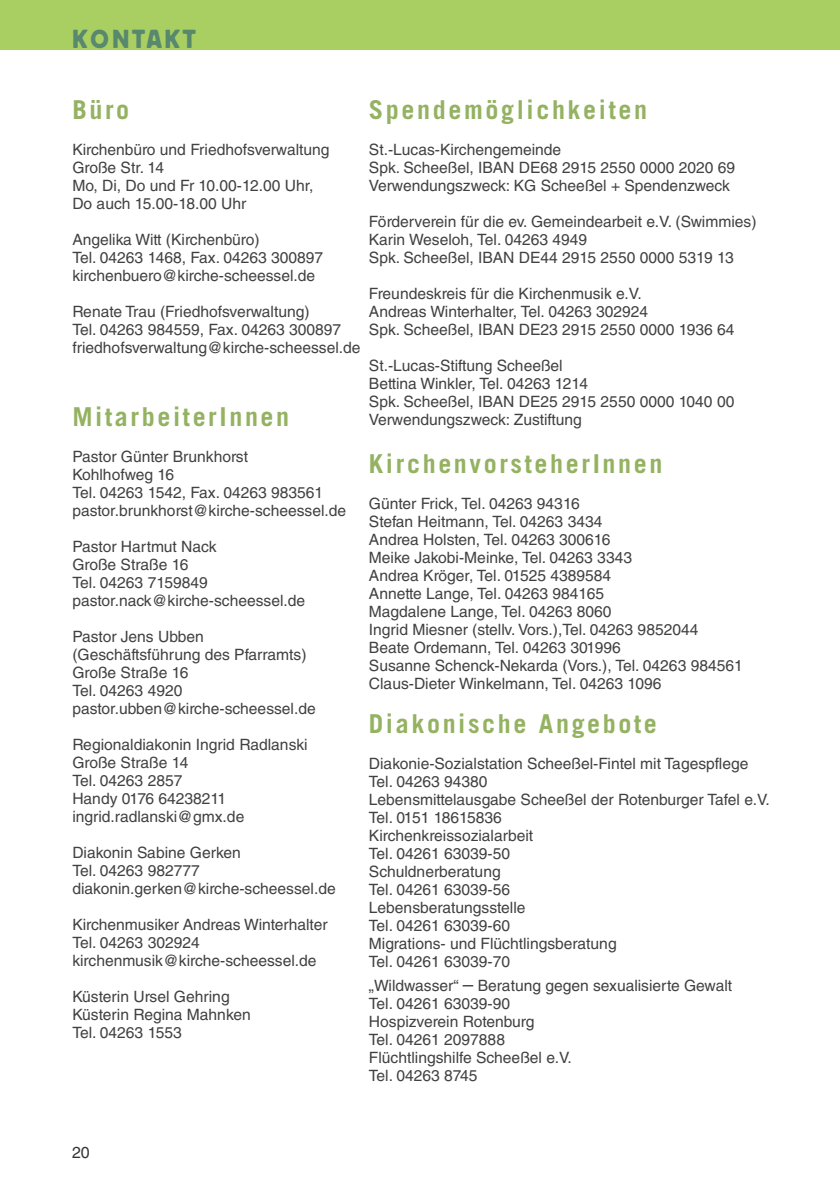
<style>
.page{position:relative;width:840px;height:1191px;background:#fff}
.page>*{position:absolute;margin:0;border:0;box-sizing:border-box;transform-origin:0 0}
.t1{font:700 26px "Trade Gothic LT Pro";letter-spacing:.1em;color:#94b261}
.t2{font:26px "Block Pro";letter-spacing:.11em;color:#58886d}
.t3{font:16px "Helvetica LT Std";color:#000}
.t4{font:15.6px/18px "Helvetica LT Std";color:#414142}
.s1{font-size:19px}
</style>
<div class="page">
<div style="left:0;top:0;width:839px;height:49px;background:#a9cf62"></div>
<h1 class="t2" style="left:72px;top:22px;width:109px">KONTAKT</h1>
<h1 class="t1" style="left:72px;top:94px;width:58px">Büro</h1>
<p class="t4" style="left:72px;top:141px;width:258px">Kirchenbüro und Friedhofsverwaltung<br>Große Str. 14<br>Mo, Di, Do und Fr 10.00-12.00 Uhr,<br>Do auch 15.00-18.00 Uhr</p>
<p class="t4" style="left:72px;top:231px;width:252px">Angelika Witt (Kirchenbüro)<br>Tel. 04263 1468, Fax. 04263 300897 kirchenbuero@kirche-scheessel.de</p>
<p class="t4" style="left:72px;top:303px;width:289px">Renate Trau (Friedhofsverwaltung)<br>Tel. 04263 984559, Fax. 04263 300897 friedhofsverwaltung@kirche-scheessel.de</p>
<h1 class="t1" style="left:72px;top:401px;width:218px">MitarbeiterInnen</h1>
<p class="t4" style="left:72px;top:447px;width:275px">Pastor Günter Brunkhorst<br>Kohlhofweg 16<br>Tel. 04263 1542, Fax. 04263 983561 pastor.brunkhorst@kirche-scheessel.de</p>
<p class="t4" style="left:72px;top:537px;width:234px">Pastor Hartmut Nack<br>Große Straße 16<br>Tel. 04263 7159849 pastor.nack@kirche-scheessel.de</p>
<p class="t4" style="left:72px;top:627px;width:245px">Pastor Jens Ubben (Geschäftsführung des Pfarramts)<br>Große Straße 16<br>Tel. 04263 4920 pastor.ubben@kirche-scheessel.de</p>
<p class="t4" style="left:72px;top:735px;width:237px">Regionaldiakonin Ingrid Radlanski<br>Große Straße 14<br>Tel. 04263 2857<br>Handy 0176 64238211 ingrid.radlanski@gmx.de</p>
<p class="t4" style="left:72px;top:843px;width:265px">Diakonin Sabine Gerken<br>Tel. 04263 982777 diakonin.gerken@kirche-scheessel.de</p>
<p class="t4" style="left:72px;top:915px;width:256px">Kirchenmusiker Andreas Winterhalter<br>Tel. 04263 302924 kirchenmusik@kirche-scheessel.de</p>
<p class="t4" style="left:72px;top:987px;width:180px">Küsterin Ursel Gehring<br>Küsterin Regina Mahnken<br>Tel. 04263 1553</p>
<h1 class="t1" style="left:369px;top:94px;width:279px">Spendemöglichkeiten</h1>
<p class="t4" style="left:369px;top:141px;width:367px">St.-Lucas-Kirchengemeinde<br>Spk. Scheeßel, IBAN DE68 2915 2550 0000 2020 69<br>Verwendungszweck: KG Scheeßel + Spendenzweck</p>
<p class="t4" style="left:369px;top:213px;width:389px">Förderverein für die ev. Gemeindearbeit e.V. (Swimmies)<br>Karin Weseloh, Tel. 04263 4949<br>Spk. Scheeßel, IBAN DE44 2915 2550 0000 5319 13</p>
<p class="t4" style="left:369px;top:285px;width:367px">Freundeskreis für die Kirchenmusik e.V.<br>Andreas Winterhalter, Tel. 04263 302924<br>Spk. Scheeßel, IBAN DE23 2915 2550 0000 1936 64</p>
<p class="t4" style="left:369px;top:357px;width:367px">St.-Lucas-Stiftung Scheeßel<br>Bettina Winkler, Tel. 04263 1214<br>Spk. Scheeßel, IBAN DE25 2915 2550 0000 1040 00<br>Verwendungszweck: Zustiftung</p>
<h1 class="t1" style="left:369px;top:448px;width:295px">KirchenvorsteherInnen</h1>
<p class="t4" style="left:369px;top:495px;width:375px">Günter Frick, Tel. 04263 94316<br>Stefan Heitmann, Tel. 04263 3434<br>Andrea Holsten, Tel. 04263 300616<br>Meike Jakobi-Meinke, Tel. 04263 3343<br>Andrea Kröger, Tel. 01525 4389584<br>Annette Lange, Tel. 04263 984165<br>Magdalene Lange, Tel. 04263 8060<br>Ingrid Miesner (stellv. Vors.),Tel. 04263 9852044<br>Beate Ordemann, Tel. 04263 301996<br>Susanne Schenck-Nekarda (Vors.), Tel. 04263 984561<br>Claus-Dieter Winkelmann, Tel. 04263 1096</p>
<h1 class="t1" style="left:369px;top:707px;width:289px">Diakonische Angebote</h1>
<p class="t4" style="left:369px;top:754px;width:402px">Diakonie-Sozialstation Scheeßel-Fintel mit Tagespflege<br>Tel. 04263 94380<br>Lebensmittelausgabe Scheeßel der Rotenburger Tafel e.V.<br>Tel. 0151 18615836<br>Kirchenkreissozialarbeit<br>Tel. 04261 63039-50<br>Schuldnerberatung<br>Tel. 04261 63039-56<br>Lebensberatungsstelle<br>Tel. 04261 63039-60<br>Migrations- und Flüchtlingsberatung<br>Tel. 04261 63039-70</p>
<p class="t4" style="left:369px;top:976px;width:364px">„Wildwasser“ <span class="s1">–</span> Beratung gegen sexualisierte Gewalt<br>Tel. 04261 63039-90<br>Hospizverein Rotenburg<br>Tel. 04261 2097888<br>Flüchtlingshilfe Scheeßel e.V.<br>Tel. 04263 8745</p>
<p class="t3" style="left:72px;top:1143px;width:19px">20</p>
</div>
